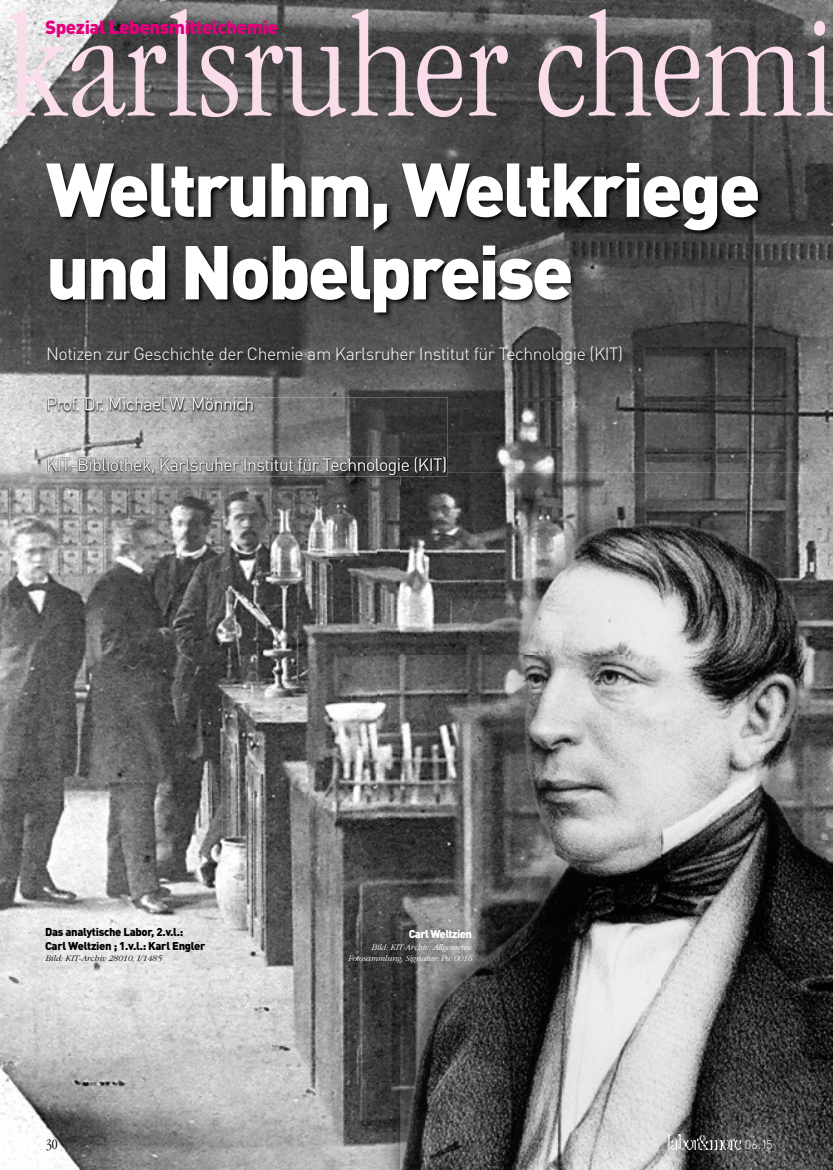
<style>
.page{position:relative;width:833px;height:1170px;background:#fff}
.page>*{position:absolute;margin:0;border:0;box-sizing:border-box;transform-origin:0 0}
.t1{font:300 condensed 150px "Garamond";color:#fadceb}
.t2{font:900 75px/82.5px "DIN Pro";letter-spacing:-.04em;color:#fff}
.t3{font:900 18.75px "DIN Pro";letter-spacing:-.025em;color:#e5007d}
.t4{font:300 17.5px "DIN Pro";letter-spacing:-.025em;color:#fff}
.t5{font:300 condensed 15px "Garamond";color:#000}
.t6{font:300 12.5px "DIN";color:#fff}
.t7{font:900 11.25px/13.8px "DIN Pro";letter-spacing:-.025em;color:#000}
.t8{font:900 11.25px "DIN Pro";letter-spacing:-.05em;color:#fff}
.t9{font:italic 300 8.75px/11.2px "Garamond";letter-spacing:-.025em;color:#fff;text-align:right}
.t10{font:italic 300 8.75px "Garamond";color:#000}
</style>
<div class="page">
<img style="left:0;top:0;width:833px;height:1169px">
<img style="left:45px;top:161px;width:719px;height:209px">
<img style="left:377px;top:485px;width:456px;height:684px">
<img style="left:400px;top:473px;width:433px;height:12px">
<img style="left:667px;top:1134px;width:73px;height:15px">
<img style="left:47px;top:397px;width:400px;height:79px">
<img style="left:400px;top:473px;width:47px;height:3px">
<img style="left:48px;top:398px;width:205px;height:12px">
<img style="left:48px;top:457px;width:397px;height:18px">
<img style="left:400px;top:473px;width:45px;height:2px">
<h1 class="t1" style="left:7px;top:-13px;width:830px">karlsruher chemi</h1>
<p class="t3" style="left:45px;top:15px;width:234px">Spezial Lebensmittelchemie</p>
<h2 class="t2" style="left:46px;top:145px;width:716px">Weltruhm, Weltkriege und Nobelpreise</h2>
<p class="t4" style="left:46px;top:341px;width:578px">Notizen zur Geschichte der Chemie am Karlsruher Institut für Technologie (KIT)</p>
<p class="t4" style="left:46px;top:392px;width:210px">Prof. Dr. Michael W. Mönnich</p>
<p class="t4" style="left:46px;top:452px;width:402px">KIT-Bibliothek, Karlsruher Institut für Technologie (KIT)</p>
<p class="t7" style="left:45px;top:924px;width:162px">Das analytische Labor, 2.v.l.:<br>Carl Weltzien ; 1.v.l.: Karl Engler</p>
<p class="t10" style="left:45px;top:953px;width:118px">Bild: KIT-Archiv 28010, I/1485</p>
<p class="t5" style="left:46px;top:1136px;width:13px">30</p>
<p class="t8" style="left:409px;top:926px;width:65px">Carl Weltzien</p>
<p class="t9" style="left:348px;top:941px;width:126px">Bild: KIT-Archiv, Allgemeine<br>Fotosammlung, Signatur: Pw 0016</p>
<p class="t6" style="left:745px;top:1136px;width:29px">06.15</p>
</div>
